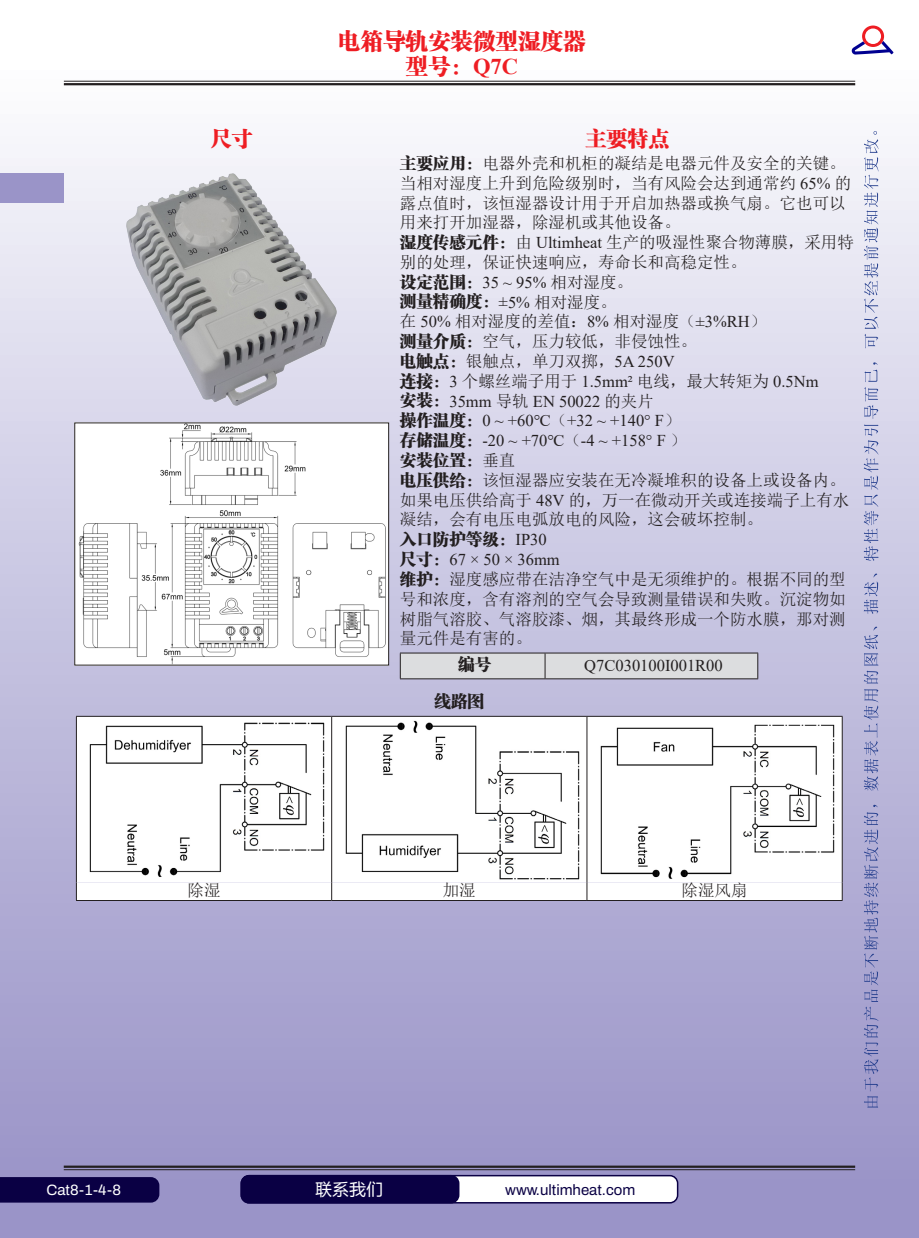
<style>
.page{position:relative;width:919px;height:1238px;background:#fff}
.page>*{position:absolute;margin:0;border:0;box-sizing:border-box;transform-origin:0 0}
.t1{font:22.5px "FZCSJW GB1 0";color:#ee1d23}
.t2{font:21px "FZCSJW GB1 0";color:#ee1d23}
.t3{font:16.5px/19.8px "N Sim Sun";color:#231f20}
.t4{font:16.5px "Times New Roman";color:#231f20}
.t5{font:16.5px "FZCSJW GB1 0";color:#231f20}
.t6{font:16.5px "Microsoft Ya Hei";color:#fff}
.t7{font:600 15px "Archivo";color:#0a0044}
.t8{font:600 15px "Archivo";color:#fff}
.s1{font-family:"Times New Roman";font-weight:700}
.s2{font-family:"FZCSJW GB1 0"}
.s3{font-family:"Times New Roman"}
.s4{font-family:"N Sim Sun"}
</style>
<div class="page">
<div style="left:0;top:0;width:918px;height:1237px;background:linear-gradient(to bottom,#fff,#928cc3)"></div>
<div style="left:0;top:173px;width:64px;height:30px;background:#9a94c8"></div>
<hr style="left:64px;top:81px;width:791px;height:1px;background:#231f20">
<hr style="left:64px;top:83px;width:791px;height:2px;background:#231f20">
<svg style="left:863px;top:804px;width:15px;height:303px;background:#9495c6"></svg>
<svg style="left:863px;top:689px;width:15px;height:101px;background:#a1a3cc"></svg>
<svg style="left:863px;top:626px;width:15px;height:57px"></svg>
<svg style="left:863px;top:573px;width:15px;height:41px"></svg>
<svg style="left:863px;top:362px;width:15px;height:199px;background:#babcdb"></svg>
<svg style="left:863px;top:131px;width:15px;height:217px"></svg>
<hr style="left:64px;top:1165px;width:791px;height:2px;background:#231f20">
<hr style="left:64px;top:1169px;width:791px;height:1px;background:#231f20">
<svg style="left:850px;top:26px;width:43px;height:29px"></svg>
<svg style="left:0;top:1176px;width:159px;height:26px;background:#10074a"></svg>
<div style="left:241px;top:1175px;width:436px;height:27px;background:#fff;border-radius:8px"></div>
<div style="left:240px;top:1174px;width:438px;height:29px;border:2px solid #0a0044;border-radius:8px"></div>
<div style="left:240px;top:1174px;width:219px;height:29px;background:#0a0044;border-radius:9px"></div>
<img style="left:76px;top:424px;width:311px;height:239px">
<div style="left:74px;top:422px;width:315px;height:243px;border:1px solid #231f20"></div>
<img style="left:126px;top:173px;width:212px;height:234px">
<hr style="left:400px;top:652px;width:145px;height:1px;background:#231f20">
<hr style="left:545px;top:652px;width:213px;height:1px;background:#231f20">
<div style="left:400px;top:653px;width:358px;height:25px;background:#dcdddf"></div>
<hr style="left:400px;top:678px;width:145px;height:1px;background:#231f20">
<hr style="left:545px;top:678px;width:213px;height:1px;background:#231f20">
<svg style="left:77px;top:717px;width:764px;height:165px"></svg>
<hr style="left:76px;top:716px;width:255px;height:1px;background:#231f20">
<hr style="left:76px;top:716px;width:1px;height:166px;background:#231f20">
<hr style="left:331px;top:716px;width:256px;height:1px;background:#231f20">
<hr style="left:331px;top:716px;width:1px;height:166px;background:#231f20">
<hr style="left:587px;top:716px;width:255px;height:1px;background:#231f20">
<hr style="left:586px;top:716px;width:1px;height:166px;background:#231f20">
<hr style="left:841px;top:716px;width:1px;height:166px;background:#231f20">
<svg style="left:76px;top:882px;width:766px;height:18px"></svg>
<hr style="left:76px;top:900px;width:255px;height:1px;background:#231f20">
<hr style="left:331px;top:900px;width:256px;height:1px;background:#231f20">
<hr style="left:587px;top:900px;width:255px;height:1px;background:#231f20">
<img style="left:80px;top:718px;width:248px;height:162px">
<img style="left:335px;top:718px;width:248px;height:162px">
<img style="left:590px;top:718px;width:248px;height:162px">
<p class="t1" style="left:338px;top:28px;width:249px">电箱导轨安装微型湿度器</p>
<p class="t1" style="left:405px;top:53px;width:114px">型号：<span class="s1">Q7C</span></p>
<p class="t2" style="left:211px;top:126px;width:43px">尺寸</p>
<p class="t2" style="left:585px;top:126px;width:85px">主要特点</p>
<p class="t3" style="left:400px;top:153px;width:452px"><span class="s2">主要应用：</span>电器外壳和机柜的凝结是电器元件及安全的关键。当相对湿度上升到危险级别时，当有风险会达到通常约 <span class="s3">65%</span> 的露点值时，该恒湿器设计用于开启加热器或换气扇。它也可以用来打开加湿器，除湿机或其他设备。</p>
<p class="t3" style="left:400px;top:232px;width:455px"><span class="s2">湿度传感元件：</span>由 <span class="s3">Ultimheat</span> 生产的吸湿性聚合物薄膜，采用特别的处理，保证快速响应，寿命长和高稳定性。</p>
<p class="t4" style="left:400px;top:270px;width:235px"><span class="s2">设定范围：</span>35 ~ 95% <span class="s4">相对湿度。</span></p>
<p class="t5" style="left:400px;top:292px;width:218px">测量精确度：<span class="s3">±5%</span> <span class="s4">相对湿度。</span></p>
<p class="t3" style="left:400px;top:311px;width:368px">在 <span class="s3">50%</span> 相对湿度的差值：<span class="s3">8%</span> 相对湿度（<span class="s3">±3%RH</span>）</p>
<p class="t3" style="left:400px;top:331px;width:298px"><span class="s2">测量介质：</span>空气，压力较低，非侵蚀性。</p>
<p class="t3" style="left:400px;top:351px;width:276px"><span class="s2">电触点：</span>银触点，单刀双掷，<span class="s3">5A 250V</span></p>
<p class="t3" style="left:400px;top:371px;width:420px"><span class="s2">连接：</span><span class="s3">3</span> 个螺丝端子用于 <span class="s3">1.5mm²</span> 电线，最大转矩为 <span class="s3">0.5Nm</span></p>
<p class="t4" style="left:400px;top:389px;width:255px"><span class="s2">安装：</span>35mm <span class="s4">导轨</span> EN 50022 <span class="s4">的夹片</span></p>
<p class="t4" style="left:400px;top:409px;width:282px"><span class="s2">操作温度：</span>0 ~ +60℃<span class="s4">（</span>+32 ~ +140° F<span class="s4">）</span></p>
<p class="t4" style="left:400px;top:429px;width:288px"><span class="s2">存储温度：</span>-20 ~ +70℃<span class="s4">（</span>-4 ~ +158° F <span class="s4">）</span></p>
<p class="t5" style="left:400px;top:450px;width:117px">安装位置：<span class="s4">垂直</span></p>
<p class="t3" style="left:400px;top:470px;width:447px"><span class="s2">电压供给：</span>该恒湿器应安装在无冷凝堆积的设备上或设备内。</p>
<p class="t3" style="left:400px;top:490px;width:451px">如果电压供给高于 <span class="s3">48V</span> 的，万一在微动开关或连接端子上有水凝结，会有电压电弧放电的风险，这会破坏控制。</p>
<p class="t5" style="left:400px;top:530px;width:148px">入口防护等级：<span class="s3">IP30</span></p>
<p class="t4" style="left:400px;top:548px;width:161px"><span class="s2">尺寸：</span>67 × 50 × 36mm</p>
<p class="t3" style="left:400px;top:569px;width:447px;text-align:justify"><span class="s2">维护：</span>湿度感应带在洁净空气中是无须维护的。根据不同的型号和浓度，含有溶剂的空气会导致测量错误和失败。沉淀物如树脂气溶胶、气溶胶漆、烟，其最终形成一个防水膜，那对测量元件是有害的。</p>
<p class="t5" style="left:458px;top:654px;width:34px">编号</p>
<p class="t4" style="left:584px;top:653px;width:140px">Q7C030100I001R00</p>
<p class="t5" style="left:434px;top:692px;width:51px">线路图</p>
<p class="t3" style="left:187px;top:880px;width:34px">除湿</p>
<p class="t3" style="left:443px;top:880px;width:34px">加湿</p>
<p class="t3" style="left:681px;top:880px;width:67px">除湿风扇</p>
<p class="t8" style="left:47px;top:1178px;width:76px">Cat8-1-4-8</p>
<p class="t6" style="left:315px;top:1177px;width:69px">联系我们</p>
<p class="t7" style="left:505px;top:1178px;width:132px">www.ultimheat.com</p>
</div>
